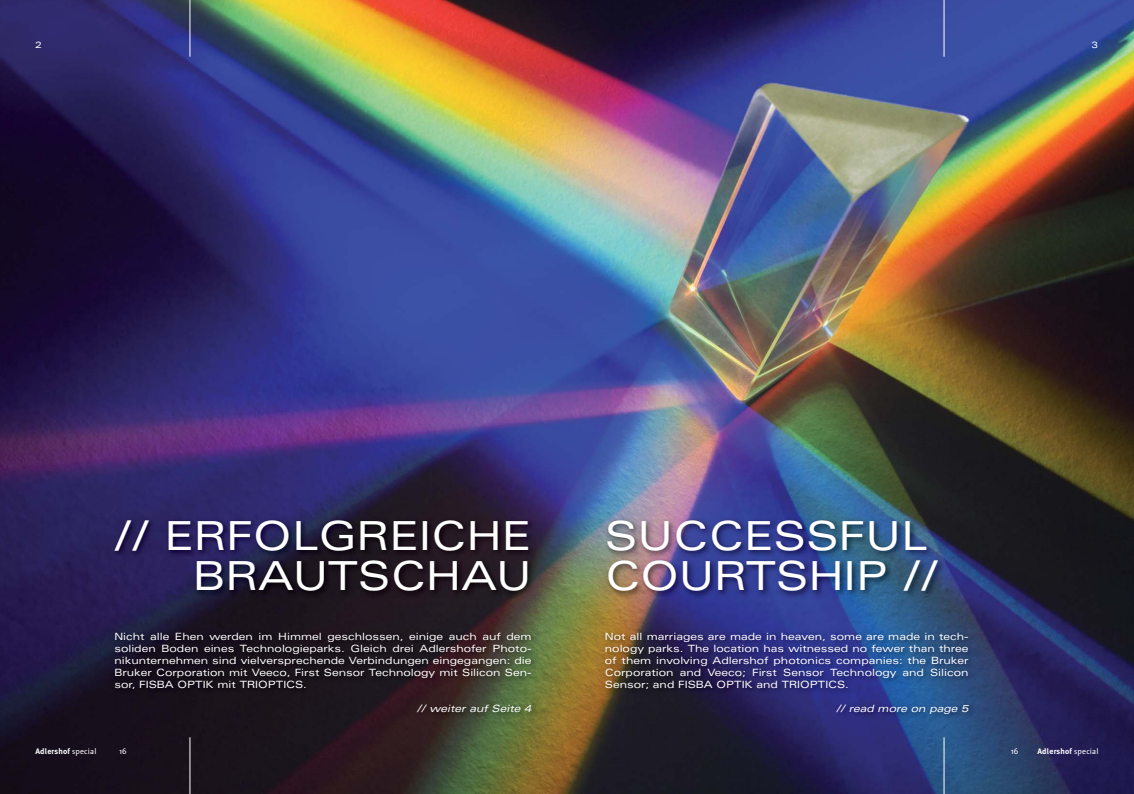
<style>
.page{position:relative;width:1134px;height:794px;background:#fff}
.page>*{position:absolute;margin:0;border:0;box-sizing:border-box;transform-origin:0 0}
.t1{font:expanded 40px/40px "Univers";color:#fff;text-align:right}
.t2{font:expanded 10px/12px "Univers";color:#fff;text-align:justify}
.t3{font:italic expanded 10px "Univers";color:#fff}
.t4{font:expanded 9px "Univers";color:#fff}
.t5{font:700 8px "Meta Plus";letter-spacing:.02em;color:#fff}
.t6{font:8px "Thesis Sans";color:#fff}
.s1{font-family:"Thesis Sans";font-weight:400}
</style>
<div class="page">
<img style="left:0;top:0;width:1134px;height:794px">
<img style="left:111px;top:516px;width:424px;height:82px">
<hr style="left:190px;top:0;width:1px;height:57px;background:#fff">
<hr style="left:190px;top:737px;width:1px;height:57px;background:#fff">
<hr style="left:944px;top:0;width:1px;height:57px;background:#fff">
<hr style="left:944px;top:737px;width:1px;height:57px;background:#fff">
<img style="left:111px;top:628px;width:427px;height:91px">
<img style="left:604px;top:516px;width:341px;height:82px">
<img style="left:601px;top:628px;width:375px;height:92px">
<p class="t4" style="left:35px;top:42px;width:8px">2</p>
<p class="t4" style="left:1091px;top:42px;width:8px">3</p>
<h1 class="t1" style="left:114px;top:519px;width:419px">// ERFOLGREICHE<br>BRAUTSCHAU</h1>
<p class="t2" style="left:114px;top:631px;width:419px">Nicht alle Ehen werden im Himmel geschlossen, einige auch auf dem soliden Boden eines Technologieparks. Gleich drei Adlershofer Photo&shy;nikunternehmen sind vielversprechende Verbindungen eingegangen: die Bruker Corporation mit Veeco, First Sensor Technology mit Silicon Sen&shy;sor, FISBA OPTIK mit TRIOPTICS.</p>
<p class="t3" style="left:417px;top:704px;width:116px">// weiter auf Seite 4</p>
<p class="t5" style="left:35px;top:747px;width:63px">Adlershof <span class="s1">special</span></p>
<p class="t6" style="left:119px;top:747px;width:9px">16</p>
<h1 class="t1" style="left:605px;top:519px;width:335px;text-align:left">SUCCESSFUL<br>COURTSHIP //</h1>
<p class="t2" style="left:605px;top:631px;width:365px">Not all marriages are made in heaven, some are made in tech&shy;nology parks. The location has witnessed no fewer than three of them involving Adlershof photonics companies: the Bruker Corporation and Veeco; First Sensor Technology and Silicon Sensor; and FISBA OPTIK and TRIOPTICS.</p>
<p class="t3" style="left:836px;top:704px;width:134px">// read more on page 5</p>
<p class="t6" style="left:1011px;top:747px;width:9px">16</p>
<p class="t5" style="left:1037px;top:747px;width:63px">Adlershof <span class="s1">special</span></p>
</div>
